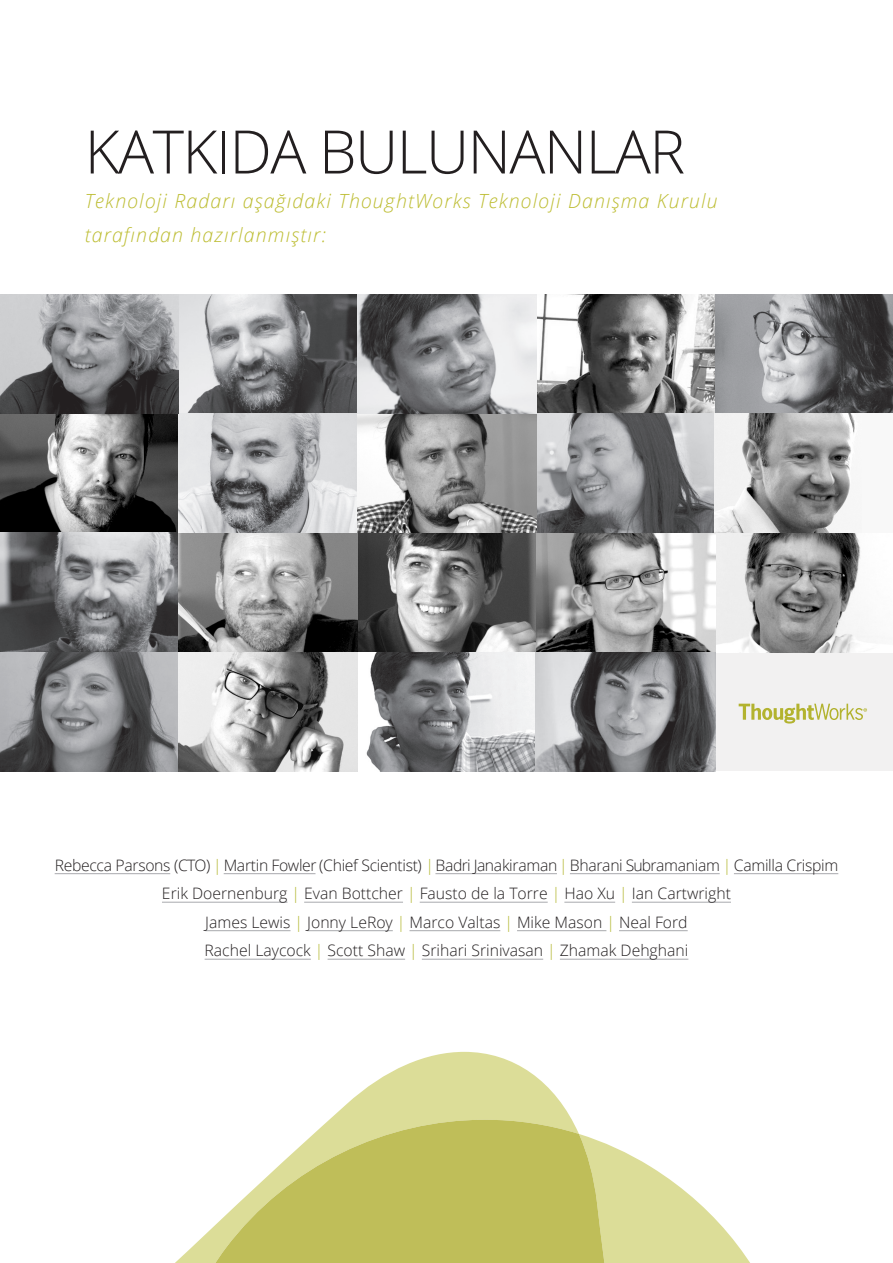
<style>
.page{position:relative;width:893px;height:1263px;background:#fff}
.page>*{position:absolute;margin:0;border:0;box-sizing:border-box;transform-origin:0 0}
.t1{font:300 60px "Open Sans";letter-spacing:-.025em;color:#231f20}
.Subtitle_Green{font:italic 300 19.5px/34.5px "Open Sans";letter-spacing:.06em;color:#bdbd32}
.t2{font:300 15.75px "Open Sans";color:#231f20}
.t3{font:300 15.75px "Open Sans";letter-spacing:-.02em;color:#231f20}
.s1{color:#b4b834}
</style>
<div class="page">
<div style="left:715px;top:652px;width:178px;height:119px;background:#f2f1f1"></div>
<img style="left:0;top:414px;width:357px;height:357px">
<img style="left:0;top:294px;width:893px;height:120px">
<img style="left:357px;top:533px;width:179px;height:238px">
<img style="left:536px;top:533px;width:329px;height:119px">
<img style="left:357px;top:414px;width:357px;height:119px">
<svg style="left:714px;top:414px;width:141px;height:119px"></svg>
<svg style="left:662px;top:1174px;width:88px;height:89px;fill:#dcdd98"></svg>
<svg style="left:329px;top:1052px;width:243px;height:68px;fill:#dcdd98"></svg>
<svg style="left:175px;top:1120px;width:487px;height:143px;fill:#bfbe59"></svg>
<hr style="left:55px;top:873px;width:115px;height:1px;background:#a8a9ad">
<hr style="left:224px;top:873px;width:91px;height:1px;background:#a8a9ad">
<hr style="left:435px;top:873px;width:122px;height:1px;background:#a8a9ad">
<hr style="left:570px;top:873px;width:150px;height:1px;background:#a8a9ad">
<hr style="left:734px;top:873px;width:104px;height:1px;background:#a8a9ad">
<hr style="left:162px;top:902px;width:125px;height:1px;background:#a8a9ad">
<hr style="left:304px;top:902px;width:99px;height:1px;background:#a8a9ad">
<hr style="left:420px;top:902px;width:128px;height:1px;background:#a8a9ad">
<hr style="left:564px;top:902px;width:51px;height:1px;background:#a8a9ad">
<hr style="left:632px;top:902px;width:99px;height:1px;background:#a8a9ad">
<hr style="left:205px;top:930px;width:86px;height:1px;background:#a8a9ad">
<hr style="left:307px;top:930px;width:86px;height:1px;background:#a8a9ad">
<hr style="left:409px;top:930px;width:91px;height:1px;background:#a8a9ad">
<hr style="left:517px;top:930px;width:89px;height:1px;background:#a8a9ad">
<hr style="left:619px;top:930px;width:69px;height:1px;background:#a8a9ad">
<hr style="left:205px;top:959px;width:106px;height:1px;background:#a8a9ad">
<hr style="left:328px;top:959px;width:77px;height:1px;background:#a8a9ad">
<hr style="left:422px;top:959px;width:121px;height:1px;background:#a8a9ad">
<hr style="left:560px;top:959px;width:128px;height:1px;background:#a8a9ad">
<svg style="left:739px;top:704px;width:128px;height:19px"></svg>
<img style="left:536px;top:652px;width:179px;height:119px">
<p class="t1" style="left:85px;top:111px;width:602px">KATKIDA BULUNANLAR</p>
<p class="Subtitle_Green" style="left:85px;top:183px;width:634px">Teknoloji Radarı aşağıdaki ThoughtWorks Teknoloji Danışma Kurulu tarafından hazırlanmıştır:</p>
<p class="t3" style="left:55px;top:854px;width:785px">Rebecca Parsons (CTO) <span class="s1">|</span>Martin Fowler (Chief Scientist) <span class="s1">|</span>Badri Janakiraman<span class="s1">|</span> Bharani Subramaniam <span class="s1">|</span> Camilla Crispim</p>
<p class="t2" style="left:162px;top:883px;width:570px">Erik Doernenburg <span class="s1">|</span> Evan Bottcher <span class="s1">|</span> Fausto de la Torre <span class="s1">|</span> Hao Xu <span class="s1">|</span> Ian Cartwright</p>
<p class="t2" style="left:205px;top:911px;width:484px">James Lewis <span class="s1">|</span> Jonny LeRoy <span class="s1">|</span> Marco Valtas <span class="s1">|</span> Mike Mason <span class="s1">|</span> Neal Ford</p>
<p class="t2" style="left:205px;top:940px;width:485px">Rachel Laycock <span class="s1">|</span> Scott Shaw <span class="s1">|</span> Srihari Srinivasan <span class="s1">|</span> Zhamak Dehghani</p>
</div>
